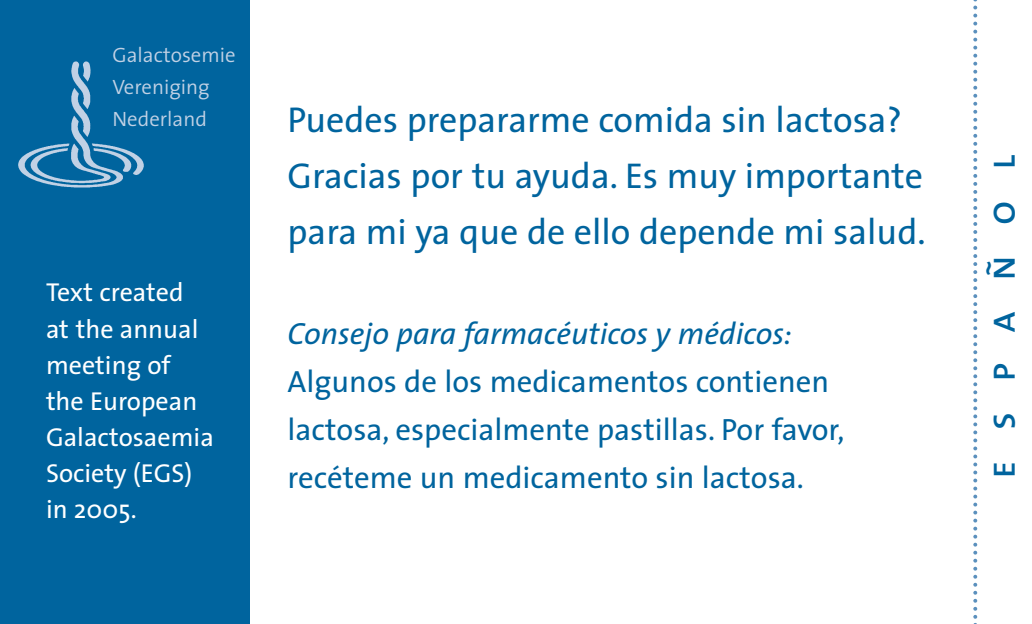
<style>
.page{position:relative;width:1032px;height:624px;background:#fff}
.page>*{position:absolute;margin:0;border:0;box-sizing:border-box;transform-origin:0 0}
.t1{font:40px "The Sans Caps";letter-spacing:.76em;color:#00649e}
.t2{font:36px/56px "The Sans";color:#00649e}
.t3{font:30.8px/48px "The Sans";color:#00649e}
.t4{font:italic 30.8px "The Sans";color:#00649e}
.t5{font:26px/36px "The Sans";color:#fff}
.t6{font:300 20.8px/32px "The Sans";color:#c1d1e5}
</style>
<div class="page">
<svg style="left:973px;top:0;width:4px;height:624px"></svg>
<div style="left:0;top:0;width:249px;height:624px;background:#00649e"></div>
<img style="left:18px;top:61px;width:126px;height:127px">
<p class="t6" style="left:113px;top:41px;width:125px">Galactosemie<br>Vereniging<br>Nederland</p>
<p class="t5" style="left:46px;top:277px;width:169px">Text created<br>at the annual meeting of the European<br>Galactosaemia<br>Society (EGS) in 2005.</p>
<p class="t2" style="left:287px;top:95px;width:639px">Puedes prepararme comida sin lactosa?<br>Gracias por tu ayuda. Es muy importante para mi ya que de ello depende mi salud.</p>
<p class="t4" style="left:287px;top:321px;width:506px">Consejo para farmacéuticos y médicos:</p>
<p class="t3" style="left:287px;top:360px;width:558px">Algunos de los medicamentos contienen lactosa, especialmente pastillas. Por favor, recéteme un medicamento sin lactosa.</p>
<p class="t1" style="left:978px;top:478px;width:326px;rotate:-90deg">español</p>
</div>
